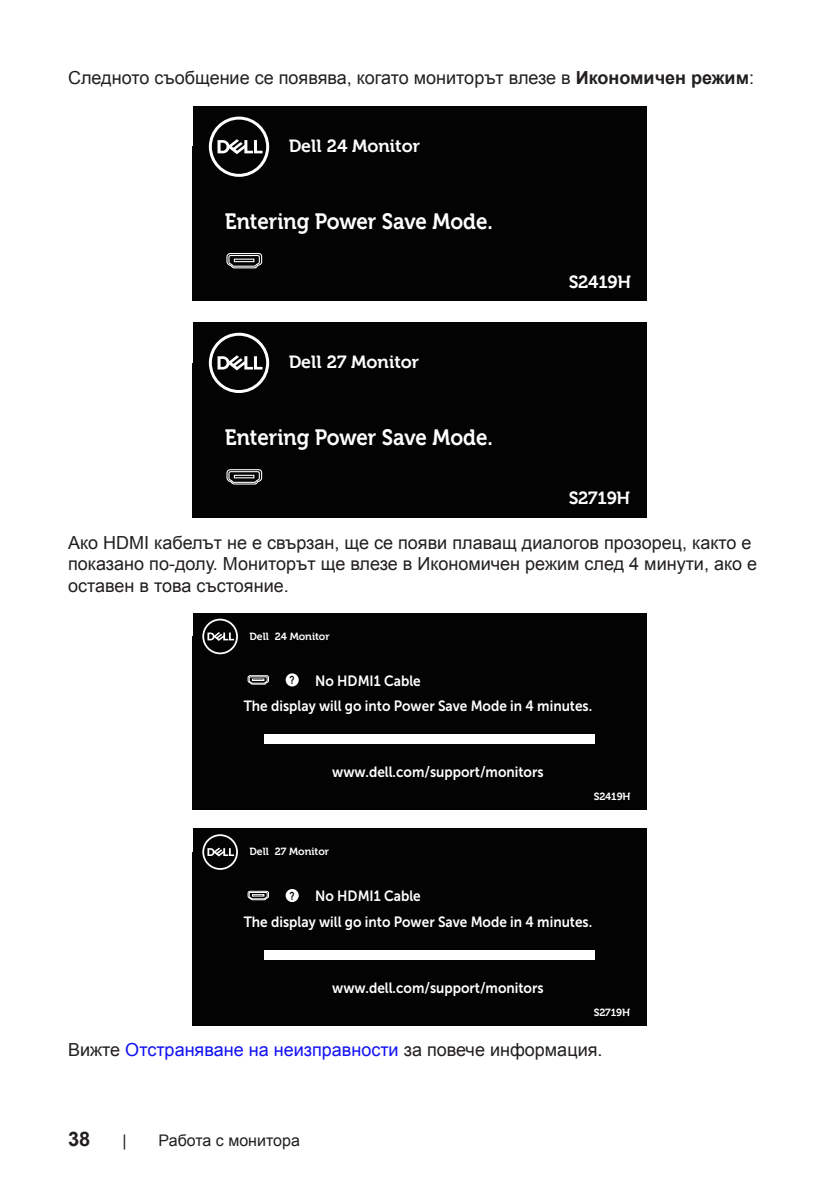
<style>
.page{position:relative;width:840px;height:1191px;background:#fff}
.page>*{position:absolute;margin:0;border:0;box-sizing:border-box;transform-origin:0 0}
.t1{font:700 22.4px "Museo For Dell";color:#fff;scale:.92 1}
.t2{font:700 20px "Arial";color:#231f20}
.text{font:18px/21.6px "Arial";color:#231f20}
.text-2{font:18px "Arial";color:#1111f6}
.t3{font:700 17.6px "Museo For Dell";color:#fff}
.t4{font:16px "Arial";color:#231f20}
.t5{font:14.8px/25.6px "Museo Sans For Dell 700";color:#fff;scale:.92 1}
.t6{font:700 11.2px "Arial";color:#030303;scale:.73 1}
.t7{font:700 10.4px "Museo For Dell";color:#fff}
.s1{font-weight:700}
.s2{color:#231f20}
</style>
<div class="page">
<div style="left:193px;top:147px;width:453px;height:154px;background:#030303"></div>
<div style="left:193px;top:106px;width:453px;height:82px;background:#030303"></div>
<svg style="left:209px;top:117px;width:60px;height:60px"></svg>
<svg style="left:226px;top:253px;width:36px;height:16px"></svg>
<div style="left:193px;top:363px;width:453px;height:154px;background:#030303"></div>
<div style="left:193px;top:322px;width:453px;height:82px;background:#030303"></div>
<svg style="left:209px;top:333px;width:60px;height:60px"></svg>
<svg style="left:226px;top:469px;width:36px;height:16px"></svg>
<div style="left:193px;top:636px;width:453px;height:174px;background:#030303"></div>
<div style="left:193px;top:612px;width:453px;height:48px;background:#030303"></div>
<svg style="left:202px;top:618px;width:36px;height:36px"></svg>
<div style="left:264px;top:734px;width:331px;height:10px;background:#fff"></div>
<div style="left:285px;top:673px;width:13px;height:13px;background:#fff;border-radius:50%"></div>
<svg style="left:247px;top:675px;width:22px;height:10px"></svg>
<div style="left:193px;top:852px;width:453px;height:173px;background:#030303"></div>
<div style="left:193px;top:828px;width:453px;height:48px;background:#030303"></div>
<svg style="left:202px;top:834px;width:36px;height:36px"></svg>
<div style="left:264px;top:949px;width:331px;height:10px;background:#fff"></div>
<div style="left:285px;top:889px;width:13px;height:13px;background:#fff;border-radius:50%"></div>
<svg style="left:247px;top:890px;width:22px;height:10px"></svg>
<p class="text" style="left:68px;top:67px;width:687px">Следното съобщение се появява, когато мониторът влезе в <span class="s1">Икономичен режим</span>:</p>
<p class="t3" style="left:289px;top:136px;width:133px">Dell 24 Monitor</p>
<p class="t1" style="left:225px;top:209px;width:293px">Entering Power Save Mode.</p>
<p class="t3" style="left:289px;top:352px;width:132px">Dell 27 Monitor</p>
<p class="t1" style="left:225px;top:425px;width:293px">Entering Power Save Mode.</p>
<p class="t3" style="left:568px;top:272px;width:64px">S2419H</p>
<p class="t3" style="left:568px;top:488px;width:63px">S2719H</p>
<p class="text" style="left:68px;top:532px;width:690px">Ако HDMI кабелът не е свързан, ще се появи плаващ диалогов прозорец, както е показано по-долу. Мониторът ще влезе в Икономичен режим след 4 минути, ако е оставен в това състояние.</p>
<p class="t7" style="left:249px;top:630px;width:82px">Dell 24 Monitor</p>
<p class="t5" style="left:244px;top:667px;width:380px;text-indent:71px">No HDMI1 Cable<br>The display will go into Power Save Mode in 4 minutes.</p>
<p class="t6" style="left:289px;top:672px;width:8px">?</p>
<p class="t5" style="left:332px;top:759px;width:231px">www.dell.com/support/monitors</p>
<p class="t7" style="left:593px;top:790px;width:38px">S2419H</p>
<p class="t7" style="left:249px;top:846px;width:81px">Dell 27 Monitor</p>
<p class="t5" style="left:244px;top:883px;width:380px;text-indent:71px">No HDMI1 Cable<br>The display will go into Power Save Mode in 4 minutes.</p>
<p class="t6" style="left:289px;top:888px;width:8px">?</p>
<p class="t5" style="left:332px;top:974px;width:231px">www.dell.com/support/monitors</p>
<p class="t7" style="left:593px;top:1006px;width:38px">S2719H</p>
<p class="text-2" style="left:68px;top:1038px;width:535px"><span class="s2">Вижте</span> Отстраняване на неизправности <span class="s2">за повече информация.</span></p>
<p class="t2" style="left:68px;top:1125px;width:24px">38</p>
<p class="t4" style="left:122px;top:1129px;width:6px">|</p>
<p class="t4" style="left:158px;top:1129px;width:143px">Работа с монитора</p>
</div>
